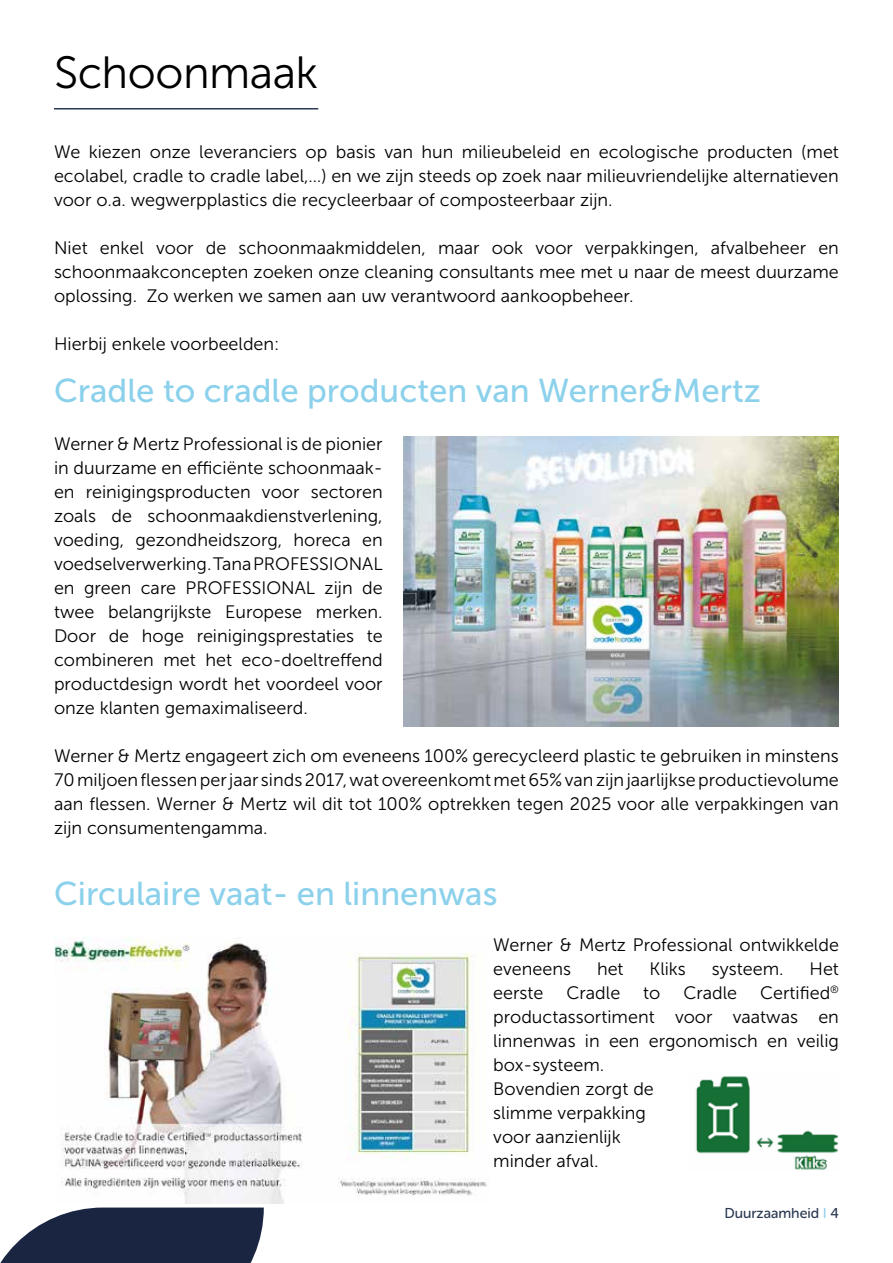
<style>
.page{position:relative;width:893px;height:1263px;background:#fff}
.page>*{position:absolute;margin:0;border:0;box-sizing:border-box;transform-origin:0 0}
.t1{font:45px "Museo Sans 300";letter-spacing:-.01em;color:#000}
.t2{font:33px "Museo Sans 500";color:#8cd1eb}
.t3{font:18px/24px "Museo Sans 300";color:#000;text-align:justify}
.t4{font:14.25px "Museo Sans Rounded 500";color:#2b3952}
.s1{color:#8cd1eb}
</style>
<div class="page">
<svg style="left:0;top:1207px;width:264px;height:56px;background:#3a445c"></svg>
<hr style="left:54px;top:108px;width:264px;height:2px;background:#2b3952">
<img style="left:404px;top:437px;width:435px;height:290px">
<img style="left:54px;top:938px;width:433px;height:266px">
<img style="left:696px;top:1076px;width:143px;height:94px">
<h1 class="t1" style="left:54px;top:48px;width:266px">Schoonmaak</h1>
<p class="t3" style="left:54px;top:140px;width:786px">We kiezen onze leveranciers op basis van hun milieubeleid en ecologische producten (met ecolabel, cradle to cradle label,…) en we zijn steeds op zoek naar milieuvriendelijke alternatieven voor o.a. wegwerpplastics die recycleerbaar of composteerbaar zijn.</p>
<p class="t3" style="left:54px;top:236px;width:786px">Niet enkel voor de schoonmaakmiddelen, maar ook voor verpakkingen, afvalbeheer en schoonmaakconcepten zoeken onze cleaning consultants mee met u naar de meest duurzame oplossing. Zo werken we samen aan uw verantwoord aankoopbeheer.</p>
<p class="t3" style="left:54px;top:332px;width:227px">Hierbij enkele voorbeelden:</p>
<h2 class="t2" style="left:54px;top:372px;width:708px">Cradle to cradle producten van Werner&amp;Mertz</h2>
<p class="t3" style="left:54px;top:432px;width:330px">Werner &amp; Mertz Professional is de pionier in duurzame en efficiënte schoonmaak&shy;en reinigingsproducten voor sectoren zoals de schoonmaakdienstverlening, voeding, gezondheidszorg, horeca en voedselverwerking. Tana PROFESSIONAL en green care PROFESSIONAL zijn de twee belangrijkste Europese merken.<br>Door de hoge reinigingsprestaties te combineren met het eco-doeltreffend productdesign wordt het voordeel voor onze klanten gemaximaliseerd.</p>
<p class="t3" style="left:54px;top:744px;width:786px">Werner &amp; Mertz engageert zich om eveneens 100% gerecycleerd plastic te gebruiken in minstens 70 miljoen flessen per jaar sinds 2017, wat overeenkomt met 65% van zijn jaarlijkse productievolume aan flessen. Werner &amp; Mertz wil dit tot 100% optrekken tegen 2025 voor alle verpakkingen van zijn consumentengamma.</p>
<h2 class="t2" style="left:54px;top:875px;width:445px">Circulaire vaat- en linnenwas</h2>
<p class="t3" style="left:493px;top:933px;width:347px">Werner &amp; Mertz Professional ontwikkelde eveneens</p>
<p class="t3" style="left:597px;top:957px;width:28px">het</p>
<p class="t3" style="left:649px;top:957px;width:38px">Kliks</p>
<p class="t3" style="left:712px;top:957px;width:73px">systeem.</p>
<p class="t3" style="left:809px;top:957px;width:31px">Het</p>
<p class="t3" style="left:493px;top:981px;width:347px;text-align:left;text-indent:267px">Certified<sup>® </sup>productassortiment voor vaatwas en linnenwas in een ergonomisch en veilig box-systeem.<br>Bovendien zorgt de<br>slimme verpakking<br>voor aanzienlijk<br>minder afval.</p>
<p class="t3" style="left:493px;top:981px;width:52px">eerste</p>
<p class="t3" style="left:566px;top:981px;width:55px">Cradle</p>
<p class="t3" style="left:643px;top:981px;width:19px">to</p>
<p class="t3" style="left:683px;top:981px;width:55px">Cradle</p>
<p class="t4" style="left:724px;top:1205px;width:116px">Duurzaamheid <span class="s1">I</span> 4</p>
</div>
